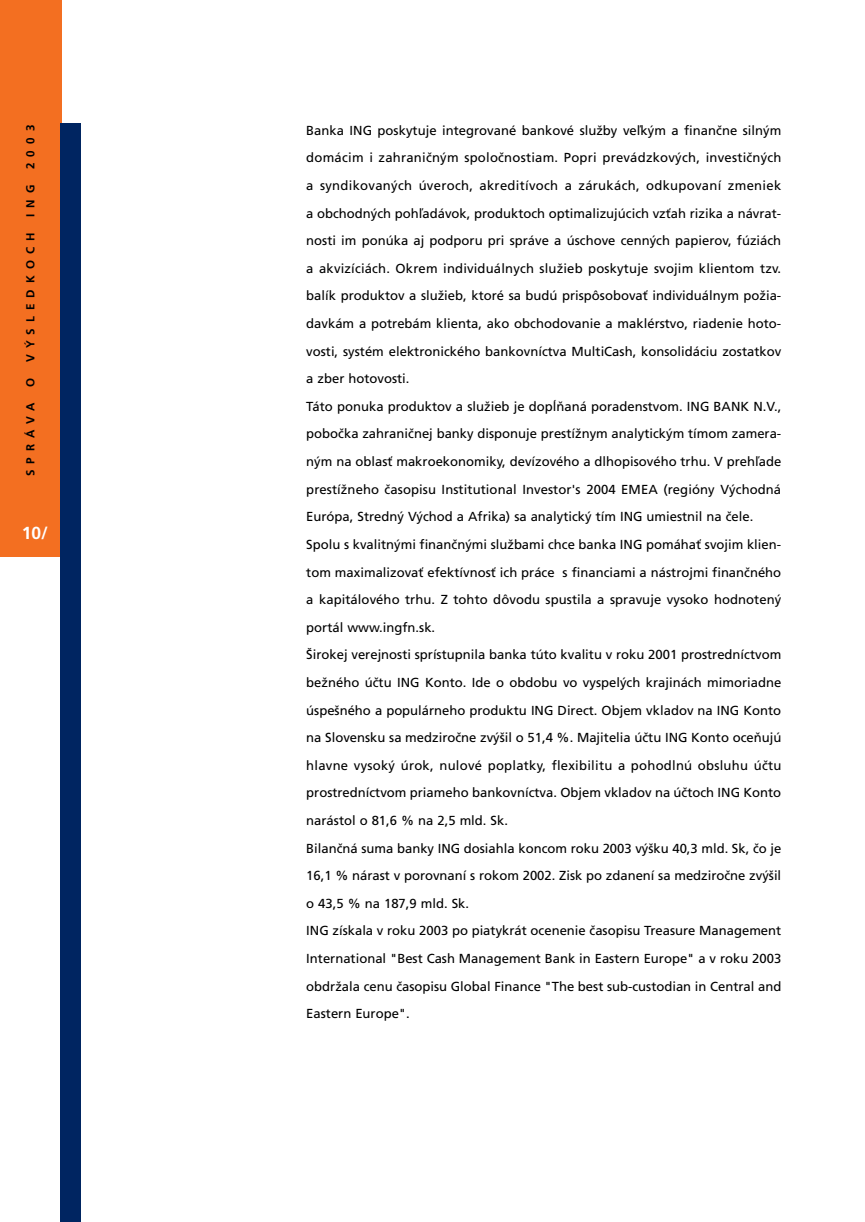
<style>
.page{position:relative;width:865px;height:1222px;background:#fff}
.page>*{position:absolute;margin:0;border:0;box-sizing:border-box;transform-origin:0 0}
.t1{font:700 17.5px "Frutiger CE";color:#fff}
.t2{font:13.12px/27.7px "Frutiger CE";color:#000}
.t3{font:700 11.55px "Frutiger CE";letter-spacing:.52em;color:#000}
</style>
<div class="page">
<div style="left:0;top:0;width:62px;height:556px;background:#f36f21"></div>
<div style="left:60px;top:123px;width:21px;height:1098px;background:#002561"></div>
<p class="t3" style="left:26px;top:169px;width:46px;rotate:-90deg">2003</p>
<p class="t2" style="left:306px;top:118px;width:477px">Banka ING poskytuje integrované bankové služby veľkým a finančne silným domácim i zahraničným spoločnostiam. Popri prevádzkových, investičných a syndikovaných úveroch, akreditívoch a zárukách, odkupovaní zmeniek a obchodných pohľadávok, produktoch optimalizujúcich vzťah rizika a návrat&shy;nosti im ponúka aj podporu pri správe a úschove cenných papierov, fúziách a akvizíciách. Okrem individuálnych služieb poskytuje svojim klientom tzv. balík produktov a služieb, ktoré sa budú prispôsobovať individuálnym požia&shy;davkám a potrebám klienta, ako obchodovanie a maklérstvo, riadenie hoto&shy;vosti, systém elektronického bankovníctva MultiCash, konsolidáciu zostatkov a zber hotovosti.<br>Táto ponuka produktov a služieb je dopĺňaná poradenstvom. ING BANK N.V., pobočka zahraničnej banky disponuje prestížnym analytickým tímom zamera&shy;ným na oblasť makroekonomiky, devízového a dlhopisového trhu. V prehľade prestížneho časopisu Institutional Investor's 2004 EMEA (regióny Východná Európa, Stredný Východ a Afrika) sa analytický tím ING umiestnil na čele.<br>Spolu s kvalitnými finančnými službami chce banka ING pomáhať svojim klien&shy;tom maximalizovať efektívnosť ich práce s financiami a nástrojmi finančného a kapitálového trhu. Z tohto dôvodu spustila a spravuje vysoko hodnotený portál www.ingfn.sk.<br>Širokej verejnosti sprístupnila banka túto kvalitu v roku 2001 prostredníctvom bežného účtu ING Konto. Ide o obdobu vo vyspelých krajinách mimoriadne úspešného a populárneho produktu ING Direct. Objem vkladov na ING Konto na Slovensku sa medziročne zvýšil o 51,4 %. Majitelia účtu ING Konto oceňujú hlavne vysoký úrok, nulové poplatky, flexibilitu a pohodlnú obsluhu účtu prostredníctvom priameho bankovníctva. Objem vkladov na účtoch ING Konto narástol o 81,6 % na 2,5 mld. Sk.<br>Bilančná suma banky ING dosiahla koncom roku 2003 výšku 40,3 mld. Sk, čo je 16,1 % nárast v porovnaní s rokom 2002. Zisk po zdanení sa medziročne zvýšil o 43,5 % na 187,9 mld. Sk.<br>ING získala v roku 2003 po piatykrát ocenenie časopisu Treasure Management International "Best Cash Management Bank in Eastern Europe" a v roku 2003 obdržala cenu časopisu Global Finance "The best sub-custodian in Central and Eastern Europe".</p>
<p class="t3" style="left:26px;top:217px;width:34px;rotate:-90deg">ING</p>
<p class="t3" style="left:26px;top:362px;width:131px;rotate:-90deg">VÝSLEDKOCH</p>
<p class="t3" style="left:26px;top:387px;width:11px;rotate:-90deg">O</p>
<p class="t3" style="left:26px;top:476px;width:75px;rotate:-90deg">SPRÁVA</p>
<h1 class="t1" style="left:22px;top:526px;width:28px">10/</h1>
</div>
